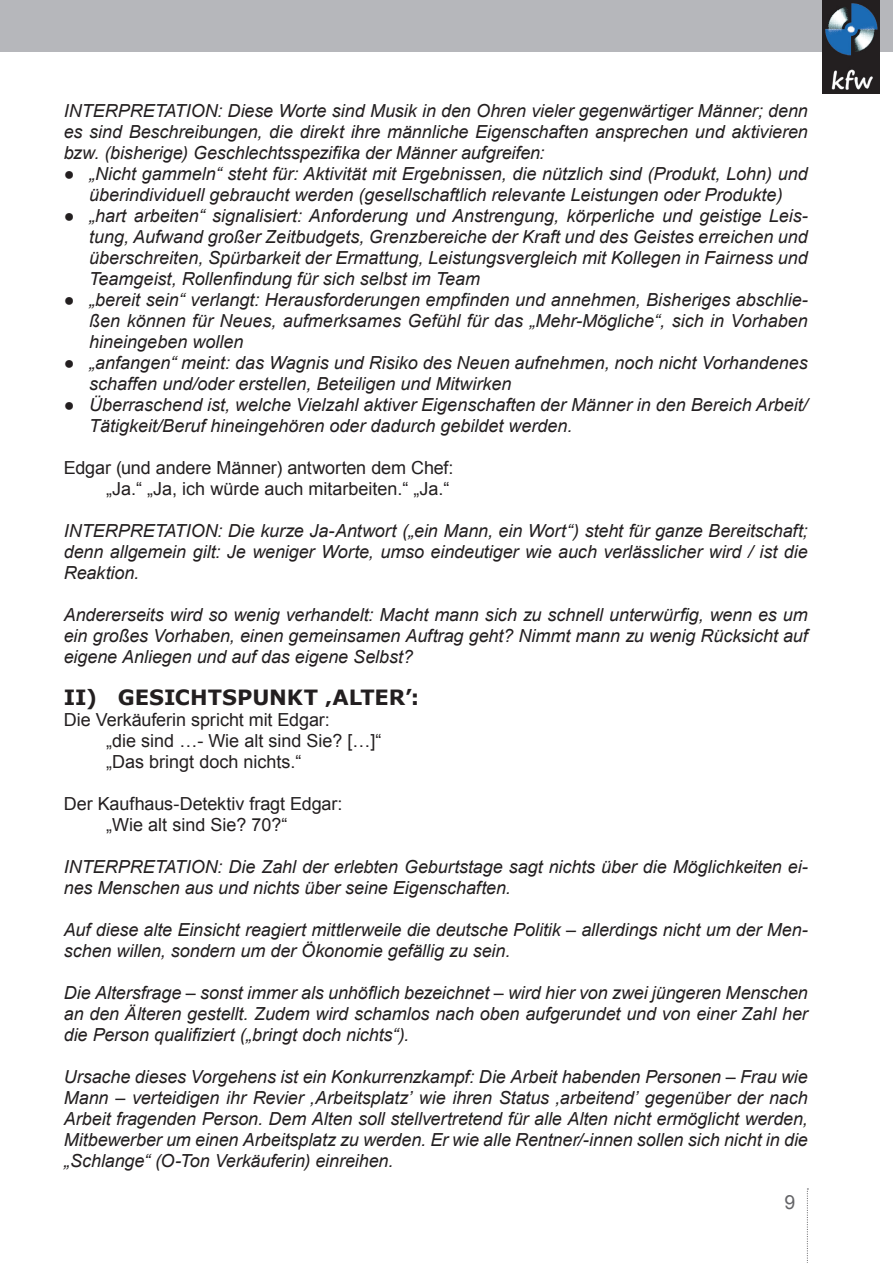
<style>
.page{position:relative;width:893px;height:1263px;background:#fff}
.page>*{position:absolute;margin:0;border:0;box-sizing:border-box;transform-origin:0 0}
.t1{font:700 21px "Verdana";letter-spacing:-.005em;color:#231f20}
.t2{font:19.5px "Arial";color:#656568}
.t3{font:italic 18px/21px "Arial";color:#231f20;text-align:justify}
.t4{font:18px/21px "Arial";letter-spacing:-.005em;color:#231f20}
.s1{font-style:normal}
</style>
<div class="page">
<div style="left:0;top:0;width:893px;height:51px;background:#b6b7bb"></div>
<img style="left:823px;top:0;width:56px;height:94px">
<svg style="left:807px;top:1188px;width:1px;height:75px"></svg>
<p class="t3" style="left:64px;top:100px;width:746px">INTERPRETATION: Diese Worte sind Musik in den Ohren vieler gegenwärtiger Männer; denn es sind Beschreibungen, die direkt ihre männliche Eigenschaften ansprechen und aktivieren bzw. (bisherige) Geschlechtsspezifika der Männer aufgreifen:</p>
<p class="t3" style="left:64px;top:163px;width:746px;text-align:center"><span class="s1">●</span> „Nicht gammeln“ steht für: Aktivität mit Ergebnissen, die nützlich sind (Produkt, Lohn) und überindividuell gebraucht werden (gesellschaftlich relevante Leistungen oder Produkte)</p>
<p class="t3" style="left:89px;top:205px;width:720px;text-indent:-26px"><span class="s1">●</span> „hart arbeiten“ signalisiert: Anforderung und Anstrengung, körperliche und geistige Leis&shy;tung, Aufwand großer Zeitbudgets, Grenzbereiche der Kraft und des Geistes erreichen und überschreiten, Spürbarkeit der Ermattung, Leistungsvergleich mit Kollegen in Fairness und Teamgeist, Rollenfindung für sich selbst im Team</p>
<p class="t3" style="left:89px;top:289px;width:720px;text-indent:-26px"><span class="s1">●</span> „bereit sein“ verlangt: Herausforderungen empfinden und annehmen, Bisheriges abschlie&shy;ßen können für Neues, aufmerksames Gefühl für das „Mehr-Mögliche“, sich in Vorhaben hineingeben wollen</p>
<p class="t3" style="left:89px;top:353px;width:720px;text-indent:-26px"><span class="s1">●</span> „anfangen“ meint: das Wagnis und Risiko des Neuen aufnehmen, noch nicht Vorhandenes schaffen und/oder erstellen, Beteiligen und Mitwirken</p>
<p class="t3" style="left:89px;top:395px;width:720px;text-indent:-26px"><span class="s1">●</span> Überraschend ist, welche Vielzahl aktiver Eigenschaften der Männer in den Bereich Arbeit/<br>Tätigkeit/Beruf hineingehören oder dadurch gebildet werden.</p>
<p class="t4" style="left:64px;top:457px;width:391px;text-align:right">Edgar (und andere Männer) antworten dem Chef: „Ja.“ „Ja, ich würde auch mitarbeiten.“ „Ja.“</p>
<p class="t3" style="left:64px;top:521px;width:746px">INTERPRETATION: Die kurze Ja-Antwort („ein Mann, ein Wort“) steht für ganze Bereitschaft; denn allgemein gilt: Je weniger Worte, umso eindeutiger wie auch verlässlicher wird / ist die Reaktion.</p>
<p class="t3" style="left:64px;top:605px;width:746px">Andererseits wird so wenig verhandelt: Macht mann sich zu schnell unterwürfig, wenn es um ein großes Vorhaben, einen gemeinsamen Auftrag geht? Nimmt mann zu wenig Rücksicht auf eigene Anliegen und auf das eigene Selbst?</p>
<p class="t1" style="left:64px;top:682px;width:57px">II ) GE</p>
<p class="t1" style="left:149px;top:682px;width:272px">SICHTSPUNKT ‚ALTE R’:</p>
<p class="t4" style="left:106px;top:709px;width:277px;text-indent:-43px">Die Verkäuferin spricht mit Edgar:<br>„die sind …- Wie alt sind Sie? […]“ „Das bringt doch nichts.“</p>
<p class="t4" style="left:106px;top:793px;width:238px;text-indent:-43px">Der Kaufhaus-Detektiv fragt Edgar: „Wie alt sind Sie? 70?“</p>
<p class="t3" style="left:64px;top:856px;width:746px">INTERPRETATION: Die Zahl der erlebten Geburtstage sagt nichts über die Möglichkeiten ei&shy;nes Menschen aus und nichts über seine Eigenschaften.</p>
<p class="t3" style="left:64px;top:919px;width:746px">Auf diese alte Einsicht reagiert mittlerweile die deutsche Politik – allerdings nicht um der Men&shy;schen willen, sondern um der Ökonomie gefällig zu sein.</p>
<p class="t3" style="left:64px;top:982px;width:746px">Die Altersfrage – sonst immer als unhöflich bezeichnet – wird hier von zwei jüngeren Menschen an den Älteren gestellt. Zudem wird schamlos nach oben aufgerundet und von einer Zahl her die Person qualifiziert („bringt doch nichts“).</p>
<p class="t3" style="left:64px;top:1066px;width:746px">Ursache dieses Vorgehens ist ein Konkurrenzkampf: Die Arbeit habenden Personen – Frau wie Mann – verteidigen ihr Revier ‚Arbeitsplatz’ wie ihren Status ‚arbeitend’ gegenüber der nach Arbeit fragenden Person. Dem Alten soll stellvertretend für alle Alten nicht ermöglicht werden, Mitbewerber um einen Arbeitsplatz zu werden. Er wie alle Rentner/-innen sollen sich nicht in die „Schlange“ (O-Ton Verkäuferin) einreihen.</p>
<p class="t2" style="left:784px;top:1189px;width:12px">9</p>
</div>
